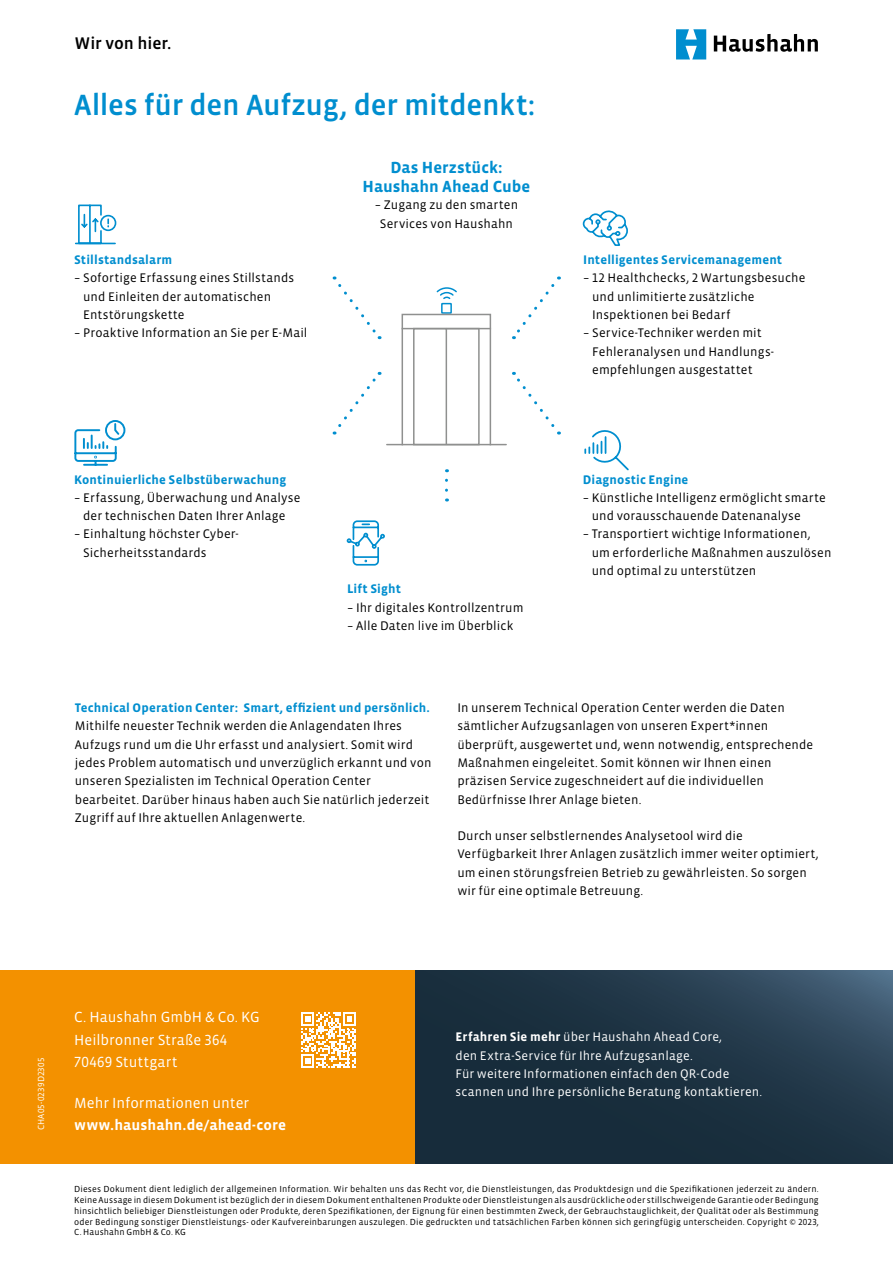
<style>
.page{position:relative;width:893px;height:1263px;background:#fff}
.page>*{position:absolute;margin:0;border:0;box-sizing:border-box;transform-origin:0 0}
.t1{font:500 30px "Vista Sans OTCE";letter-spacing:-.01em;color:#008ecf}
.t2{font:500 17.25px "Vista Sans OTCE";letter-spacing:-.01em;color:#000}
.t3{font:700 16.5px/19.8px "Vista Sans OTCE";color:#008ecf;text-align:center}
.t4{font:15px/22.5px "Vista Sans OTCE";letter-spacing:.005em;color:#fff}
.t5{font:700 15px "Vista Sans OTCE";letter-spacing:.005em;color:#fff}
.t6{font:12.75px/18.3px "Vista Sans OTCE";letter-spacing:.01em;color:#000}
.t7{font:12.75px/18.3px "Vista Sans OTCE";letter-spacing:.01em;color:#fff}
.t8{font:700 12.75px "Vista Sans OTCE";letter-spacing:.01em;color:#008ecf}
.t9{font:9px/10.8px "Vista Sans OTCE";letter-spacing:.015em;color:#000;text-align:justify}
.t10{font:9px "Vista Sans OTCE";letter-spacing:.02em;color:#fff}
.s1{font-weight:700}
</style>
<div class="page">
<svg style="left:714px;top:34px;width:104px;height:18px"></svg>
<svg style="left:676px;top:29px;width:30px;height:30px"></svg>
<svg style="left:415px;top:970px;width:478px;height:194px;background:#1f3545"></svg>
<div style="left:0;top:970px;width:415px;height:194px;background:#f39100"></div>
<svg style="left:301px;top:1012px;width:55px;height:55px"></svg>
<hr style="left:387px;top:444px;width:119px;height:1px;background:#8f908f">
<div style="left:441px;top:303px;width:11px;height:11px;border:2px solid #008ecf"></div>
<div style="left:413px;top:328px;width:67px;height:117px;border:2px solid #8f908f"></div>
<div style="left:402px;top:314px;width:89px;height:132px;border:2px solid #8f908f"></div>
<hr style="left:402px;top:328px;width:89px;height:1px;background:#8f908f">
<hr style="left:446px;top:328px;width:1px;height:117px;background:#8f908f">
<svg style="left:512px;top:276px;width:47px;height:63px"></svg>
<svg style="left:334px;top:276px;width:46px;height:63px"></svg>
<svg style="left:512px;top:372px;width:47px;height:62px"></svg>
<svg style="left:334px;top:372px;width:46px;height:62px"></svg>
<svg style="left:445px;top:469px;width:3px;height:21px"></svg>
<svg style="left:75px;top:204px;width:42px;height:41px"></svg>
<svg style="left:346px;top:520px;width:39px;height:46px"></svg>
<svg style="left:584px;top:430px;width:45px;height:41px"></svg>
<svg style="left:582px;top:210px;width:46px;height:36px"></svg>
<svg style="left:74px;top:420px;width:52px;height:46px"></svg>
<svg style="left:436px;top:287px;width:21px;height:12px"></svg>
<h2 class="t2" style="left:75px;top:33px;width:98px">Wir von hier.</h2>
<h1 class="t1" style="left:74px;top:88px;width:463px">Alles für den Aufzug, der mitdenkt:</h1>
<p class="t8" style="left:74px;top:252px;width:100px">Stillstandsalarm</p>
<p class="t6" style="left:74px;top:269px;width:222px">− Sofortige Erfassung eines Stillstands</p>
<p class="t6" style="left:83px;top:287px;width:190px">und Einleiten der automatischen</p>
<p class="t6" style="left:83px;top:305px;width:103px">Entstörungskette</p>
<p class="t6" style="left:74px;top:324px;width:235px">− Proaktive Information an Sie per E-Mail</p>
<p class="t3" style="left:363px;top:157px;width:169px">Das Herzstück:<br>Haushahn Ahead Cube</p>
<p class="t6" style="left:375px;top:196px;width:145px;text-align:center">− Zugang zu den smarten<br>Services von Haushahn</p>
<p class="t8" style="left:74px;top:472px;width:214px">Kontinuierliche Selbstüberwachung</p>
<p class="t6" style="left:74px;top:488px;width:228px">− Erfassung, Überwachung und Analyse</p>
<p class="t6" style="left:83px;top:506px;width:204px">der technischen Daten Ihrer Anlage</p>
<p class="t6" style="left:74px;top:525px;width:166px">− Einhaltung höchster Cyber-</p>
<p class="t6" style="left:83px;top:543px;width:125px">Sicherheitsstandards</p>
<p class="t8" style="left:347px;top:582px;width:55px">Lift Sight</p>
<p class="t6" style="left:347px;top:598px;width:178px">− Ihr digitales Kontrollzentrum − Alle Daten live im Überblick</p>
<p class="t8" style="left:583px;top:252px;width:200px">Intelligentes Servicemanagement</p>
<p class="t6" style="left:583px;top:269px;width:224px">− 12 Healthchecks, 2 Wartungsbesuche</p>
<p class="t6" style="left:592px;top:287px;width:164px">und unlimitierte zusätzliche</p>
<p class="t6" style="left:592px;top:305px;width:140px">Inspektionen bei Bedarf</p>
<p class="t6" style="left:583px;top:324px;width:180px">− Service-Techniker werden mit</p>
<p class="t6" style="left:592px;top:342px;width:183px">Fehleranalysen und Handlungs-</p>
<p class="t6" style="left:592px;top:360px;width:162px">empfehlungen ausgestattet</p>
<p class="t8" style="left:583px;top:472px;width:107px">Diagnostic Engine</p>
<p class="t6" style="left:583px;top:488px;width:245px">− Künstliche Intelligenz ermöglicht smarte</p>
<p class="t6" style="left:592px;top:506px;width:211px">und vorausschauende Datenanalyse</p>
<p class="t6" style="left:583px;top:525px;width:229px">− Transportiert wichtige Informationen,</p>
<p class="t6" style="left:592px;top:543px;width:241px">um erforderliche Maßnahmen auszulösen</p>
<p class="t6" style="left:592px;top:561px;width:166px">und optimal zu unterstützen</p>
<p class="t8" style="left:75px;top:700px;width:357px">Technical Operation Center: Smart, effizient und persönlich.</p>
<p class="t6" style="left:75px;top:717px;width:358px">Mithilfe neuester Technik werden die Anlagendaten Ihres Aufzugs rund um die Uhr erfasst und analysiert. Somit wird jedes Problem automatisch und unverzüglich erkannt und von unseren Spezialisten im Technical Operation Center bearbeitet. Darüber hinaus haben auch Sie natürlich jederzeit Zugriff auf Ihre aktuellen Anlagenwerte.</p>
<p class="t6" style="left:457px;top:698px;width:357px">In unserem Technical Operation Center werden die Daten sämtlicher Aufzugsanlagen von unseren Expert*innen überprüft, ausgewertet und, wenn notwendig, entsprechende Maßnahmen eingeleitet. Somit können wir Ihnen einen präzisen Service zugeschneidert auf die individuellen Bedürfnisse Ihrer Anlage bieten.</p>
<p class="t6" style="left:457px;top:826px;width:363px">Durch unser selbstlernendes Analysetool wird die Verfügbarkeit Ihrer Anlagen zusätzlich immer weiter optimiert, um einen störungsfreien Betrieb zu gewährleisten. So sorgen wir für eine optimale Betreuung.</p>
<p class="t10" style="left:36px;top:1130px;width:74px;rotate:-90deg">CHA05-0239D2305</p>
<p class="t4" style="left:74px;top:1006px;width:187px">C. Haushahn GmbH &amp; Co. KG<br>Heilbronner Straße 364<br>70469 Stuttgart</p>
<p class="t4" style="left:74px;top:1091px;width:177px">Mehr Informationen unter</p>
<p class="t5" style="left:74px;top:1117px;width:213px">www.haushahn.de/ahead-core</p>
<p class="t7" style="left:456px;top:1028px;width:308px"><span class="s1">Erfahren Sie mehr</span> über Haushahn Ahead Core,<br>den Extra-Service für Ihre Aufzugsanlage.<br>Für weitere Informationen einfach den QR-Code scannen und Ihre persönliche Beratung kontaktieren.</p>
<p class="t9" style="left:74px;top:1183px;width:746px">Dieses Dokument dient lediglich der allgemeinen Information. Wir behalten uns das Recht vor, die Dienstleistungen, das Produktdesign und die Spezifikationen jederzeit zu ändern.<br>Keine Aussage in diesem Dokument ist bezüglich der in diesem Dokument enthaltenen Produkte oder Dienstleistungen als ausdrückliche oder stillschweigende Garantie oder Bedingung hinsichtlich beliebiger Dienstleistungen oder Produkte, deren Spezifikationen, der Eignung für einen bestimmten Zweck, der Gebrauchstauglichkeit, der Qualität oder als Bestimmung oder Bedingung sonstiger Dienstleistungs- oder Kaufvereinbarungen auszulegen. Die gedruckten und tatsächlichen Farben können sich geringfügig unterscheiden. Copyright © 2023, C. Haushahn GmbH &amp; Co. KG</p>
</div>
